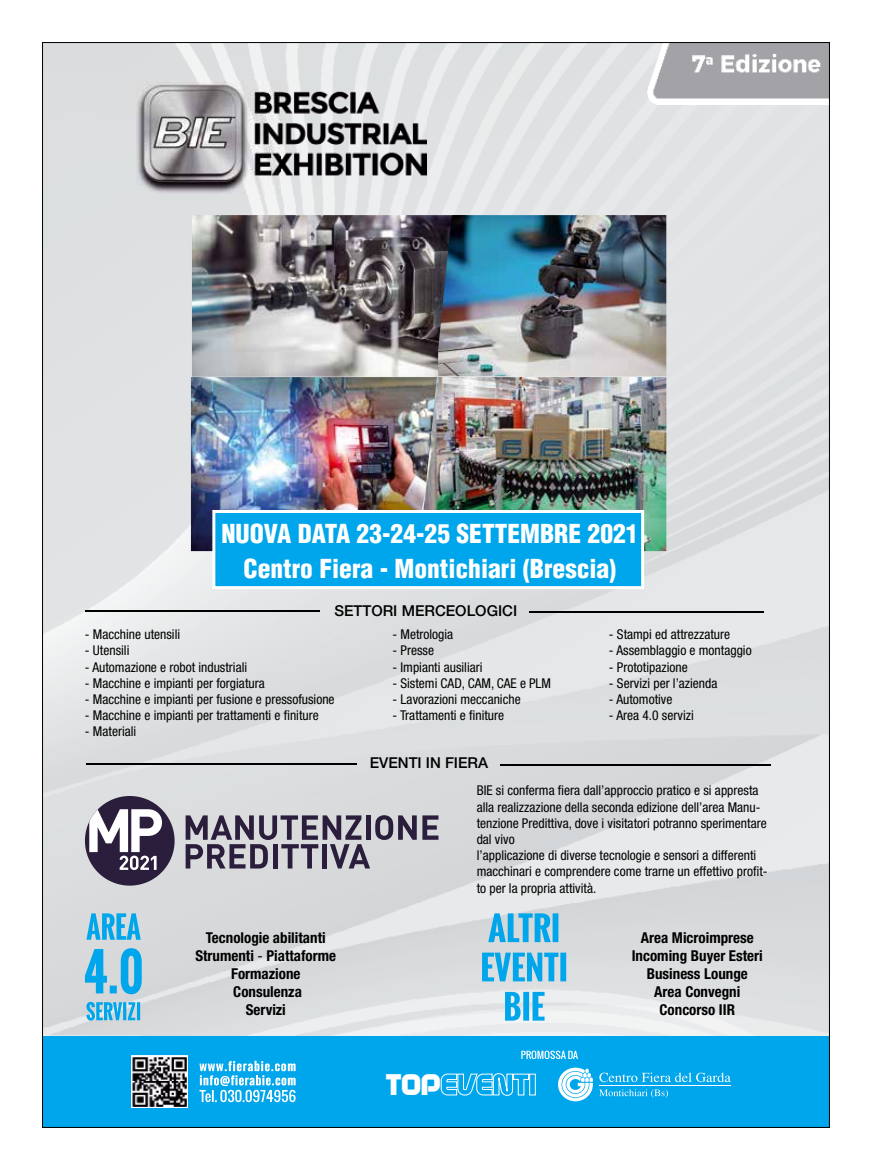
<style>
.page{position:relative;width:872px;height:1170px;background:#fff}
.page>*{position:absolute;margin:0;border:0;box-sizing:border-box;transform-origin:0 0}
.t1{font:29.85px "Age";color:#fff;scale:1.04 1}
.t2{font:900 condensed 25.5px/34.5px "Helvetica LT Std";color:#fff;text-align:center}
.t3{font:700 condensed 15px/18px "Helvetica Neue LT Std";color:#000;text-align:center}
.t4{font:500 15px "Helvetica Neue LT Std";color:#000}
.t5{font:condensed 13.5px/16.2px "Helvetica Neue LT Std";color:#000}
.s1{font-weight:400}
</style>
<div class="page">
<img style="left:44px;top:44px;width:96px;height:991px">
<img style="left:140px;top:44px;width:507px;height:49px">
<img style="left:387px;top:93px;width:441px;height:942px">
<img style="left:140px;top:194px;width:247px;height:841px">
<div style="left:43px;top:1035px;width:786px;height:92px;background:#00a6eb"></div>
<img style="left:647px;top:44px;width:181px;height:60px">
<svg style="left:521px;top:1050px;width:57px;height:8px"></svg>
<svg style="left:599px;top:1072px;width:131px;height:9px"></svg>
<svg style="left:599px;top:1089px;width:69px;height:8px"></svg>
<hr style="left:599px;top:1085px;width:131px;height:1px;background:#fff">
<svg style="left:558px;top:1067px;width:35px;height:34px"></svg>
<svg style="left:440px;top:1073px;width:89px;height:23px"></svg>
<div style="left:529px;top:1073px;width:7px;height:22px;border:1px solid #fff"></div>
<img style="left:131px;top:1055px;width:56px;height:52px">
<svg style="left:199px;top:1060px;width:96px;height:41px"></svg>
<img style="left:136px;top:81px;width:290px;height:113px">
<svg style="left:505px;top:991px;width:39px;height:29px"></svg>
<svg style="left:482px;top:952px;width:84px;height:29px;background:#5abce5"></svg>
<svg style="left:488px;top:913px;width:70px;height:29px;background:#5abbe3"></svg>
<svg style="left:86px;top:1001px;width:54px;height:19px"></svg>
<svg style="left:85px;top:948px;width:57px;height:46px;background:#6abee2"></svg>
<svg style="left:86px;top:913px;width:55px;height:26px"></svg>
<img style="left:192px;top:215px;width:246px;height:161px">
<img style="left:438px;top:215px;width:228px;height:161px">
<img style="left:191px;top:377px;width:228px;height:174px">
<img style="left:419px;top:377px;width:247px;height:174px">
<div style="left:214px;top:511px;width:428px;height:76px;background:#00a6eb"></div>
<div style="left:212px;top:510px;width:432px;height:79px;border:3px solid #fff"></div>
<svg style="left:186px;top:815px;width:252px;height:53px;background:#96939f"></svg>
<svg style="left:85px;top:796px;width:90px;height:89px"></svg>
<hr style="left:85px;top:610px;width:234px;height:1px;background:#000">
<hr style="left:87px;top:763px;width:270px;height:1px;background:#000">
<hr style="left:529px;top:611px;width:235px;height:1px;background:#000">
<hr style="left:500px;top:764px;width:270px;height:1px;background:#000">
<h2 class="t2" style="left:221px;top:516px;width:419px">NUOVA DATA 23-24-25 SETTEMBRE 2021<br>Centro Fiera - Montichiari (Brescia)</h2>
<p class="t4" style="left:334px;top:601px;width:184px">SETTORI MERCEOLOGICI</p>
<p class="t5" style="left:85px;top:626px;width:97px">- Macchine utensili</p>
<p class="t5" style="left:85px;top:642px;width:46px">- Utensili</p>
<p class="t5" style="left:85px;top:658px;width:164px">- Automazione e robot industriali</p>
<p class="t5" style="left:85px;top:674px;width:181px">- Macchine e impianti per forgiatura</p>
<p class="t5" style="left:85px;top:691px;width:251px">- Macchine e impianti per fusione e pressofusione</p>
<p class="t5" style="left:85px;top:707px;width:235px">- Macchine e impianti per trattamenti e finiture</p>
<p class="t5" style="left:85px;top:723px;width:53px">- Materiali</p>
<p class="t5" style="left:392px;top:626px;width:62px">- Metrologia</p>
<p class="t5" style="left:392px;top:642px;width:43px">- Presse</p>
<p class="t5" style="left:392px;top:658px;width:91px">- Impianti ausiliari</p>
<p class="t5" style="left:392px;top:674px;width:160px">- Sistemi CAD, CAM, CAE e PLM</p>
<p class="t5" style="left:392px;top:691px;width:130px">- Lavorazioni meccaniche</p>
<p class="t5" style="left:392px;top:707px;width:113px">- Trattamenti e finiture</p>
<p class="t4" style="left:370px;top:754px;width:120px">EVENTI IN FIERA</p>
<p class="t5" style="left:609px;top:626px;width:123px">- Stampi ed attrezzature</p>
<p class="t5" style="left:609px;top:642px;width:144px">- Assemblaggio e montaggio</p>
<p class="t5" style="left:609px;top:658px;width:80px">- Prototipazione</p>
<p class="t5" style="left:609px;top:674px;width:110px">- Servizi per l’azienda</p>
<p class="t5" style="left:609px;top:691px;width:65px">- Automotive</p>
<p class="t5" style="left:609px;top:707px;width:86px">- Area 4.0 servizi</p>
<p class="t3" style="left:195px;top:927px;width:142px">Tecnologie abilitanti<br>Strumenti <span class="s1">-</span> Piattaforme<br>Formazione<br>Consulenza<br>Servizi</p>
<h1 class="t1" style="left:386px;top:1069px;width:54px">TOP</h1>
<p class="t5" style="left:477px;top:782px;width:292px">BIE si conferma fiera dall’approccio pratico e si appresta alla realizzazione della seconda edizione dell’area Manu&shy;tenzione Predittiva, dove i visitatori potranno sperimentare dal vivo<br>l’applicazione di diverse tecnologie e sensori a differenti macchinari e comprendere come trarne un effettivo profit&shy;to per la propria attività.</p>
<p class="t3" style="left:632px;top:927px;width:132px">Area Microimprese<br>Incoming Buyer Esteri<br>Business Lounge<br>Area Convegni<br>Concorso IIR</p>
</div>
